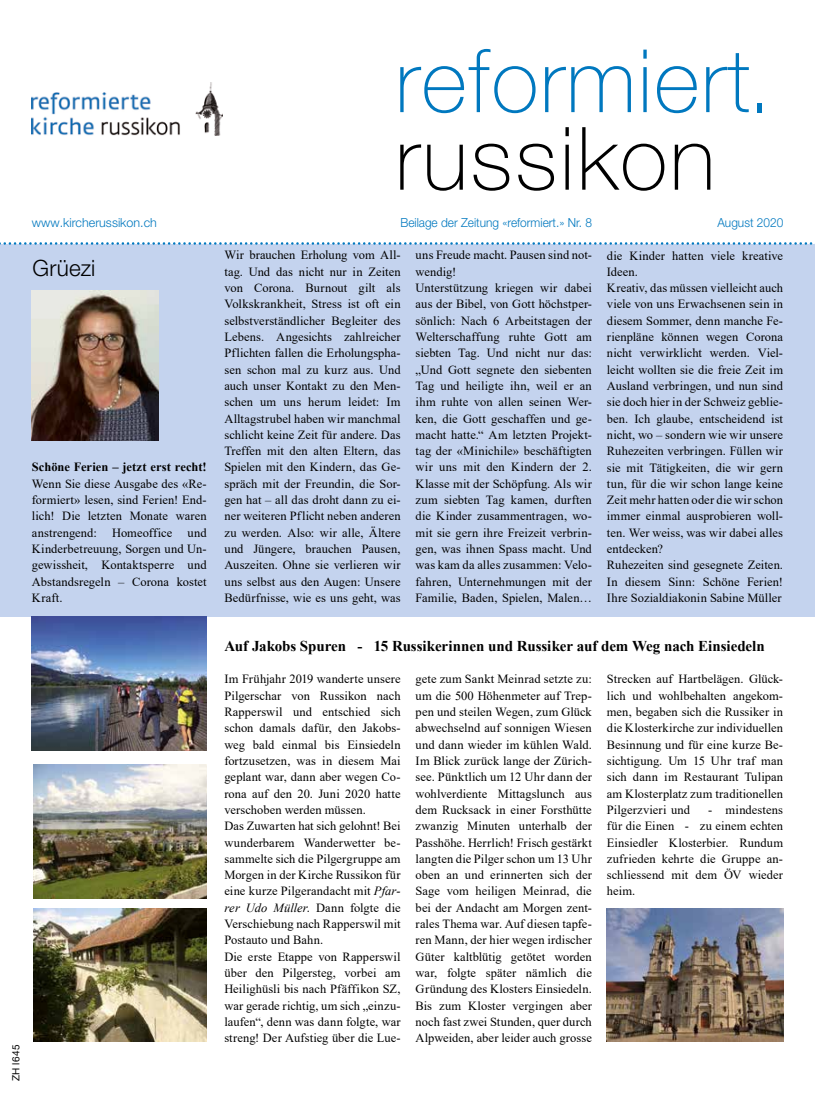
<style>
.page{position:relative;width:815px;height:1106px;background:#fff}
.page>*{position:absolute;margin:0;border:0;box-sizing:border-box;transform-origin:0 0}
.t1{font:100 87.5px "Helvetica Neue LT Pro";letter-spacing:.02em;color:#0078bf}
.t2{font:100 87.5px "Helvetica Neue LT Pro";letter-spacing:.03em;color:#000}
.t3{font:300 22.5px "Helvetica Neue LT Pro";letter-spacing:.01em;color:#000}
.t4{font:700 15px "Times New Roman";letter-spacing:-.005em;color:#000}
.t5{font:12.5px/16.2px "Times New Roman";letter-spacing:.005em;color:#000;text-align:justify}
.t6{font:300 12.5px "Helvetica Neue LT Pro";color:#0078bf;scale:.95 1}
.t7{font:700 12.5px "Times New Roman";color:#000}
.t8{font:300 12.5px "Helvetica Neue LT Pro";color:#0078bf}
.t9{font:10px "Helvetica Neue LT Pro";letter-spacing:.03em;color:#000}
.s1{font-style:italic}
</style>
<div class="page">
<div style="left:0;top:245px;width:815px;height:372px;background:#c4d3ee"></div>
<svg style="left:0;top:242px;width:815px;height:3px"></svg>
<img style="left:32px;top:82px;width:191px;height:53px">
<img style="left:32px;top:291px;width:127px;height:149px">
<img style="left:32px;top:617px;width:175px;height:133px">
<img style="left:33px;top:765px;width:174px;height:133px">
<img style="left:33px;top:908px;width:174px;height:133px">
<img style="left:607px;top:908px;width:176px;height:133px">
<p class="t9" style="left:10px;top:1081px;width:38px;rotate:-90deg">ZH l645</p>
<h1 class="t1" style="left:395px;top:29px;width:378px">reformiert.</h1>
<h1 class="t2" style="left:395px;top:107px;width:321px">russikon</h1>
<p class="t8" style="left:32px;top:215px;width:127px">www.kircherussikon.ch</p>
<p class="t6" style="left:400px;top:215px;width:203px">Beilage der Zeitung «reformiert.» Nr. 8</p>
<p class="t6" style="left:717px;top:215px;width:71px">August 2020</p>
<h2 class="t3" style="left:32px;top:254px;width:64px">Grüezi</h2>
<p class="t7" style="left:32px;top:458px;width:176px">Schöne Ferien – jetzt erst recht!</p>
<p class="t5" style="left:32px;top:475px;width:176px">Wenn Sie diese Ausgabe des «Re&shy;formiert» lesen, sind Ferien! End&shy;lich! Die letzten Monate waren anstrengend: Homeoffice und Kinderbetreuung, Sorgen und Un&shy;gewissheit, Kontaktsperre und Abstandsregeln – Corona kostet Kraft.</p>
<p class="t5" style="left:224px;top:247px;width:178px">Wir brauchen Erholung vom All&shy;tag. Und das nicht nur in Zeiten von Corona. Burnout gilt als Volkskrankheit, Stress ist oft ein selbstverständlicher Begleiter des Lebens. Angesichts zahlreicher Pflichten fallen die Erholungspha&shy;sen schon mal zu kurz aus. Und auch unser Kontakt zu den Men&shy;schen um uns herum leidet: Im Alltagstrubel haben wir manchmal schlicht keine Zeit für andere. Das Treffen mit den alten Eltern, das Spielen mit den Kindern, das Ge&shy;spräch mit der Freundin, die Sor&shy;gen hat – all das droht dann zu ei&shy;ner weiteren Pflicht neben anderen zu werden. Also: wir alle, Ältere und Jüngere, brauchen Pausen, Auszeiten. Ohne sie verlieren wir uns selbst aus den Augen: Unsere Bedürfnisse, wie es uns geht, was</p>
<p class="t5" style="left:416px;top:247px;width:178px;text-align:left">uns Freude macht. Pausen sind not&shy;wendig!<br>Unterstützung kriegen wir dabei aus der Bibel, von Gott höchstper&shy;sönlich: Nach 6 Arbeitstagen der<br>Welterschaffung ruhte Gott am siebten Tag. Und nicht nur das: „Und Gott segnete den siebenten<br>Tag und heiligte ihn, weil er an ihm ruhte von allen seinen Wer&shy;ken, die Gott geschaffen und ge&shy;macht hatte.“ Am letzten Projekt&shy;tag der «Minichile» beschäftigten wir uns mit den Kindern der 2.<br>Klasse mit der Schöpfung. Als wir zum siebten Tag kamen, durften die Kinder zusammentragen, wo&shy;mit sie gern ihre Freizeit verbrin&shy;gen, was ihnen Spass macht. Und was kam da alles zusammen: Velo&shy;fahren, Unternehmungen mit der<br>Familie, Baden, Spielen, Malen…</p>
<p class="t5" style="left:607px;top:247px;width:178px;text-align:left">die Kinder hatten viele kreative<br>Ideen.<br>Kreativ, das müssen vielleicht auch viele von uns Erwachsenen sein in diesem Sommer, denn manche Fe&shy;rienpläne können wegen Corona nicht verwirklicht werden. Viel&shy;leicht wollten sie die freie Zeit im<br>Ausland verbringen, und nun sind sie doch hier in der Schweiz geblie&shy;ben. Ich glaube, entscheidend ist nicht, wo – sondern wie wir unsere<br>Ruhezeiten verbringen. Füllen wir sie mit Tätigkeiten, die wir gern tun, für die wir schon lange keine<br>Zeit mehr hatten oder die wir schon immer einmal ausprobieren woll&shy;ten. Wer weiss, was wir dabei alles entdecken?<br>Ruhezeiten sind gesegnete Zeiten.<br>In diesem Sinn: Schöne Ferien!<br>Ihre Sozialdiakonin Sabine Müller</p>
<p class="t4" style="left:224px;top:635px;width:542px">Auf Jakobs Spuren - 15 Russikerinnen und Russiker auf dem Weg nach Einsiedeln</p>
<p class="t5" style="left:224px;top:670px;width:178px;text-align:left">Im Frühjahr 2019 wanderte unsere<br>Pilgerschar von Russikon nach<br>Rapperswil und entschied sich schon damals dafür, den Jakobs&shy;weg bald einmal bis Einsiedeln fortzusetzen, was in diesem Mai geplant war, dann aber wegen Co&shy;rona auf den 20. Juni 2020 hatte verschoben werden müssen.<br>Das Zuwarten hat sich gelohnt! Bei wunderbarem Wanderwetter be&shy;sammelte sich die Pilgergruppe am<br>Morgen in der Kirche Russikon für eine kurze Pilgerandacht mit <span class="s1">Pfar&shy;rer Udo Müller</span>. Dann folgte die<br>Verschiebung nach Rapperswil mit<br>Postauto und Bahn.<br>Die erste Etappe von Rapperswil über den Pilgersteg, vorbei am<br>Heilighüsli bis nach Pfäffikon SZ, war gerade richtig, um sich „einzu&shy;laufen“, denn was dann folgte, war streng! Der Aufstieg über die Lue-</p>
<p class="t5" style="left:416px;top:670px;width:178px">gete zum Sankt Meinrad setzte zu: um die 500 Höhenmeter auf Trep&shy;pen und steilen Wegen, zum Glück abwechselnd auf sonnigen Wiesen und dann wieder im kühlen Wald.<br>Im Blick zurück lange der Zürich&shy;see. Pünktlich um 12 Uhr dann der wohlverdiente Mittagslunch aus dem Rucksack in einer Forsthütte zwanzig Minuten unterhalb der Passhöhe. Herrlich! Frisch gestärkt langten die Pilger schon um 13 Uhr oben an und erinnerten sich der Sage vom heiligen Meinrad, die bei der Andacht am Morgen zent&shy;rales Thema war. Auf diesen tapfe&shy;ren Mann, der hier wegen irdischer Güter kaltblütig getötet worden war, folgte später nämlich die Gründung des Klosters Einsiedeln.<br>Bis zum Kloster vergingen aber noch fast zwei Stunden, quer durch Alpweiden, aber leider auch grosse</p>
<p class="t5" style="left:607px;top:670px;width:178px">Strecken auf Hartbelägen. Glück&shy;lich und wohlbehalten angekom&shy;men, begaben sich die Russiker in die Klosterkirche zur individuellen Besinnung und für eine kurze Be&shy;sichtigung. Um 15 Uhr traf man sich dann im Restaurant Tulipan am Klosterplatz zum traditionellen Pilgerzvieri und</p>
<p class="t5" style="left:607px;top:801px;width:178px;text-indent:101px">- mindestens für die Einen - zu einem echten Einsiedler Klosterbier. Rundum zufrieden kehrte die Gruppe an&shy;schliessend mit dem ÖV wieder heim.</p>
</div>
